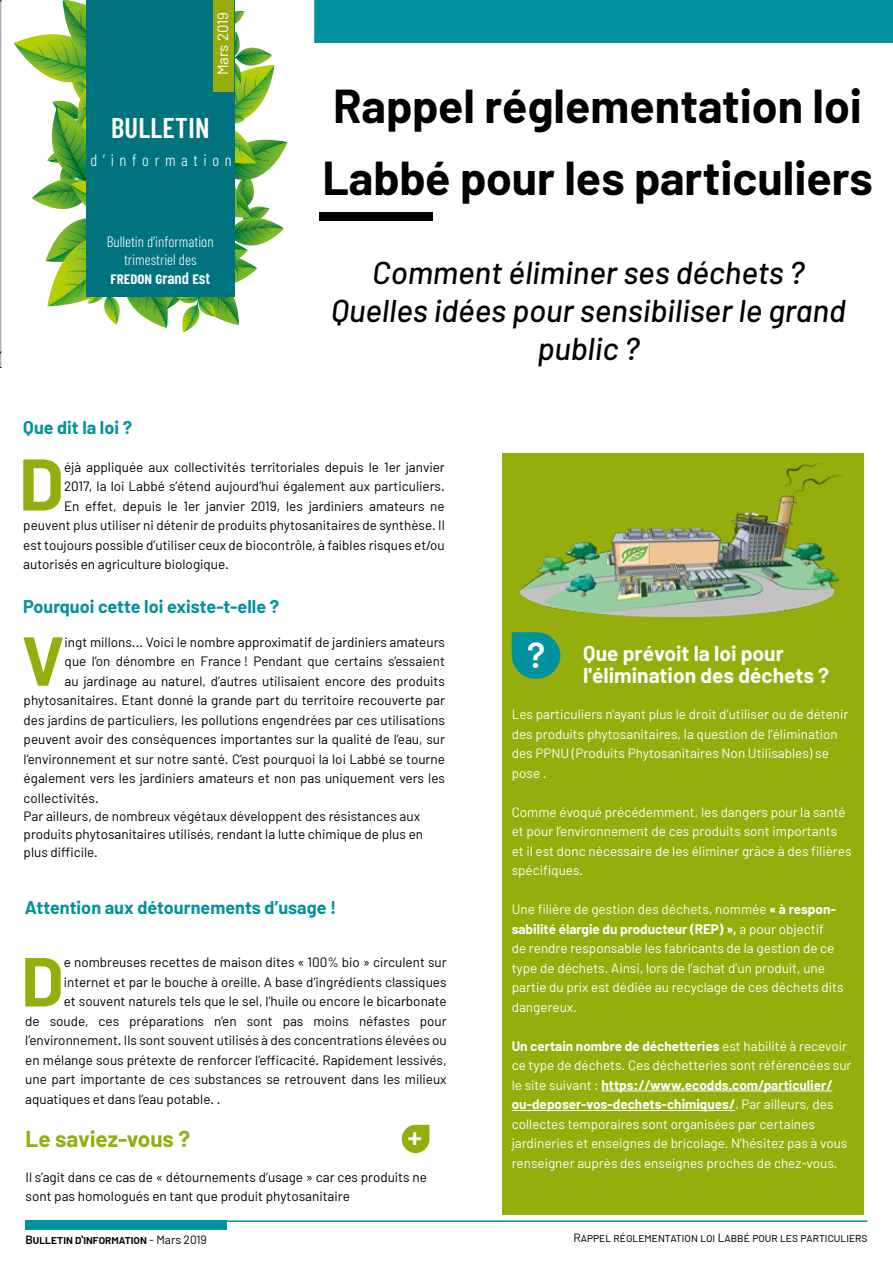
<style>
.page{position:relative;width:893px;height:1263px;background:#fff}
.page>*{position:absolute;margin:0;border:0;box-sizing:border-box;transform-origin:0 0}
.t1{font:700 73.05px "Barlow";color:#95ad0d}
.t2{font:700 69.15px "Barlow";color:#95ad0d}
.t3{font:700 46.5px/72px "Barlow";color:#000}
.t4{font:600 36px "Barlow";color:#fff}
.t5{font:italic 500 31.5px/37.8px "Barlow";color:#000;text-align:center}
.t6{font:600 30px "Barlow";color:#fff}
.t7{font:600 28.5px "Barlow Condensed";letter-spacing:.01em;color:#fff}
.t8{font:700 22.5px "Barlow";color:#95ad0d}
.t9{font:700 21px/22.5px "Barlow";color:#fff}
.t10{font:700 18px "Barlow";color:#00929e}
.t11{font:600 16.5px "Barlow Condensed";color:#fff}
.t12{font:300 16.5px "Barlow Condensed";letter-spacing:.345em;color:#fff}
.t13{font:300 15px/18px "Barlow Condensed";color:#fff;text-align:center}
.t14{font:15px "Barlow";color:#fff}
.t15{font:13.5px/18px "Barlow";color:#000}
.t16{font:13.5px/19.5px "Barlow";color:#fff}
.t17{font:12px "Barlow";color:#000}
.t18{font:600 12px "Barlow";color:#000}
.s1{font-weight:700}
.s2{font-weight:400}
</style>
<div class="page">
<div style="left:315px;top:0;width:578px;height:43px;background:#00929e"></div>
<div style="left:1px;top:0;width:313px;height:416px;border:2px solid #fff"></div>
<svg style="left:14px;top:0;width:274px;height:332px"></svg>
<div style="left:87px;top:0;width:148px;height:296px;background:#00737e"></div>
<div style="left:320px;top:213px;width:113px;height:8px;background:#000"></div>
<div style="left:26px;top:1220px;width:201px;height:10px;background:#00929e"></div>
<hr style="left:219px;top:1220px;width:648px;height:2px;background:#00929e">
<div style="left:502px;top:453px;width:361px;height:762px;background:#95ad0d"></div>
<hr style="left:602px;top:1090px;width:230px;height:1px;background:#fff">
<hr style="left:512px;top:1110px;width:223px;height:1px;background:#fff">
<svg style="left:512px;top:632px;width:48px;height:47px;background:#189686"></svg>
<img style="left:521px;top:463px;width:319px;height:153px">
<svg style="left:402px;top:1125px;width:27px;height:28px"></svg>
<div style="left:213px;top:0;width:20px;height:91px;background:#95ad0d"></div>
<p class="t14" style="left:213px;top:75px;width:65px;rotate:-90deg">Mars 2019</p>
<h3 class="t7" style="left:111px;top:110px;width:100px">BULLETIN</h3>
<p class="t12" style="left:91px;top:150px;width:143px">d’information</p>
<p class="t13" style="left:107px;top:232px;width:108px">Bulletin d’information trimestriel des</p>
<p class="t11" style="left:111px;top:268px;width:101px">FREDON Grand Est</p>
<h3 class="t3" style="left:322px;top:70px;width:552px">Rappel réglementation loi<br>Labbé pour les particuliers</h3>
<h3 class="t5" style="left:331px;top:253px;width:516px">Comment éliminer ses déchets ?<br>Quelles idées pour sensibiliser le grand public ?</h3>
<h3 class="t10" style="left:23px;top:416px;width:110px">Que dit la loi ?</h3>
<h1 class="t1" style="left:19px;top:439px;width:47px">D</h1>
<p class="t15" style="left:64px;top:457px;width:382px">éjà appliquée aux collectivités territoriales depuis le 1er janvier</p>
<p class="t15" style="left:64px;top:477px;width:382px">2017, la loi Labbé s’étend aujourd’hui également aux particuliers.</p>
<p class="t15" style="left:64px;top:496px;width:382px">En effet, depuis le 1er janvier 2019, les jardiniers amateurs ne</p>
<p class="t15" style="left:23px;top:516px;width:423px">peuvent plus utiliser ni détenir de produits phytosanitaires de synthèse. Il</p>
<p class="t15" style="left:23px;top:535px;width:423px">est toujours possible d’utiliser ceux de biocontrôle, à faibles risques et/ou</p>
<p class="t15" style="left:23px;top:555px;width:207px">autorisés en agriculture biologique.</p>
<h3 class="t10" style="left:23px;top:595px;width:257px">Pourquoi cette loi existe-t-elle ?</h3>
<h2 class="t2" style="left:22px;top:618px;width:45px">V</h2>
<p class="t15" style="left:65px;top:632px;width:382px">ingt millons... Voici le nombre approximatif de jardiniers amateurs</p>
<p class="t15" style="left:65px;top:652px;width:382px">que l’on dénombre en France ! Pendant que certains s’essaient</p>
<p class="t15" style="left:65px;top:671px;width:382px">au jardinage au naturel, d’autres utilisaient encore des produits</p>
<p class="t15" style="left:24px;top:691px;width:423px">phytosanitaires. Etant donné la grande part du territoire recouverte par</p>
<p class="t15" style="left:24px;top:710px;width:423px">des jardins de particuliers, les pollutions engendrées par ces utilisations</p>
<p class="t15" style="left:24px;top:730px;width:423px">peuvent avoir des conséquences importantes sur la qualité de l’eau, sur</p>
<p class="t15" style="left:24px;top:749px;width:423px">l’environnement et sur notre santé. C’est pourquoi la loi Labbé se tourne</p>
<p class="t15" style="left:24px;top:769px;width:423px">également vers les jardiniers amateurs et non pas uniquement vers les</p>
<p class="t15" style="left:24px;top:788px;width:77px">collectivités.</p>
<p class="t15" style="left:24px;top:806px;width:401px">Par ailleurs, de nombreux végétaux développent des résistances aux produits phytosanitaires utilisés, rendant la lutte chimique de plus en plus difficile.</p>
<h3 class="t10" style="left:25px;top:896px;width:313px">Attention aux détournements d’usage !</h3>
<h2 class="t2" style="left:21px;top:939px;width:44px">D</h2>
<p class="t15" style="left:64px;top:953px;width:384px">e nombreuses recettes de maison dites « 100% bio » circulent sur</p>
<p class="t15" style="left:64px;top:973px;width:384px">internet et par le bouche à oreille. A base d’ingrédients classiques</p>
<p class="t15" style="left:64px;top:992px;width:384px">et souvent naturels tels que le sel, l’huile ou encore le bicarbonate</p>
<p class="t15" style="left:25px;top:1012px;width:423px">de soude, ces préparations n’en sont pas moins néfastes pour</p>
<p class="t15" style="left:25px;top:1031px;width:423px">l’environnement. Ils sont souvent utilisés à des concentrations élevées ou</p>
<p class="t15" style="left:25px;top:1051px;width:423px">en mélange sous prétexte de renforcer l’efficacité. Rapidement lessivés,</p>
<p class="t15" style="left:25px;top:1070px;width:423px">une part importante de ces substances se retrouvent dans les milieux</p>
<p class="t15" style="left:25px;top:1090px;width:197px">aquatiques et dans l’eau potable. .</p>
<h3 class="t8" style="left:26px;top:1125px;width:166px">Le saviez-vous ?</h3>
<h3 class="t6" style="left:408px;top:1119px;width:16px">+</h3>
<p class="t15" style="left:26px;top:1166px;width:403px;line-height:19.5px">Il s’agit dans ce cas de « détournements d’usage » car ces produits ne sont pas homologués en tant que produit phytosanitaire</p>
<h3 class="t4" style="left:527px;top:633px;width:19px">?</h3>
<h3 class="t9" style="left:583px;top:642px;width:247px">Que prévoit la loi pour l'élimination des déchets ?</h3>
<p class="t16" style="left:512px;top:704px;width:338px">Les particuliers n’ayant plus le droit d’utiliser ou de détenir des produits phytosanitaires, la question de l’élimination des PPNU (Produits Phytosanitaires Non Utilisables) se pose .</p>
<p class="t16" style="left:512px;top:802px;width:341px">Comme évoqué précédemment, les dangers pour la santé et pour l’environnement de ces produits sont importants et il est donc nécessaire de les éliminer grâce à des filières spécifiques.</p>
<p class="t16" style="left:512px;top:899px;width:333px">Une filière de gestion des déchets, nommée <span class="s1">« à respon&shy;sabilité élargie du producteur (REP) »,</span> a pour objectif<br>de rendre responsable les fabricants de la gestion de ce type de déchets. Ainsi, lors de l’achat d’un produit, une partie du prix est dédiée au recyclage de ces déchets dits dangereux.</p>
<p class="t16" style="left:512px;top:1036px;width:341px"><span class="s1">Un certain nombre de déchetteries</span> est habilité à recevoir ce type de déchets. Ces déchetteries sont référencées sur le site suivant : <span class="s1">https://www.ecodds.com/particulier/ ou-deposer-vos-dechets-chimiques/</span>. Par ailleurs, des collectes temporaires sont organisées par certaines jardineries et enseignes de bricolage. N’hésitez pas à vous renseigner auprès des enseignes proches de chez-vous.</p>
<p class="t18" style="left:26px;top:1232px;width:183px">Bulletin d'information <span class="s2">- Mars 2019</span></p>
<p class="t17" style="left:573px;top:1231px;width:296px">Rappel réglementation loi Labbé pour les particuliers</p>
</div>
